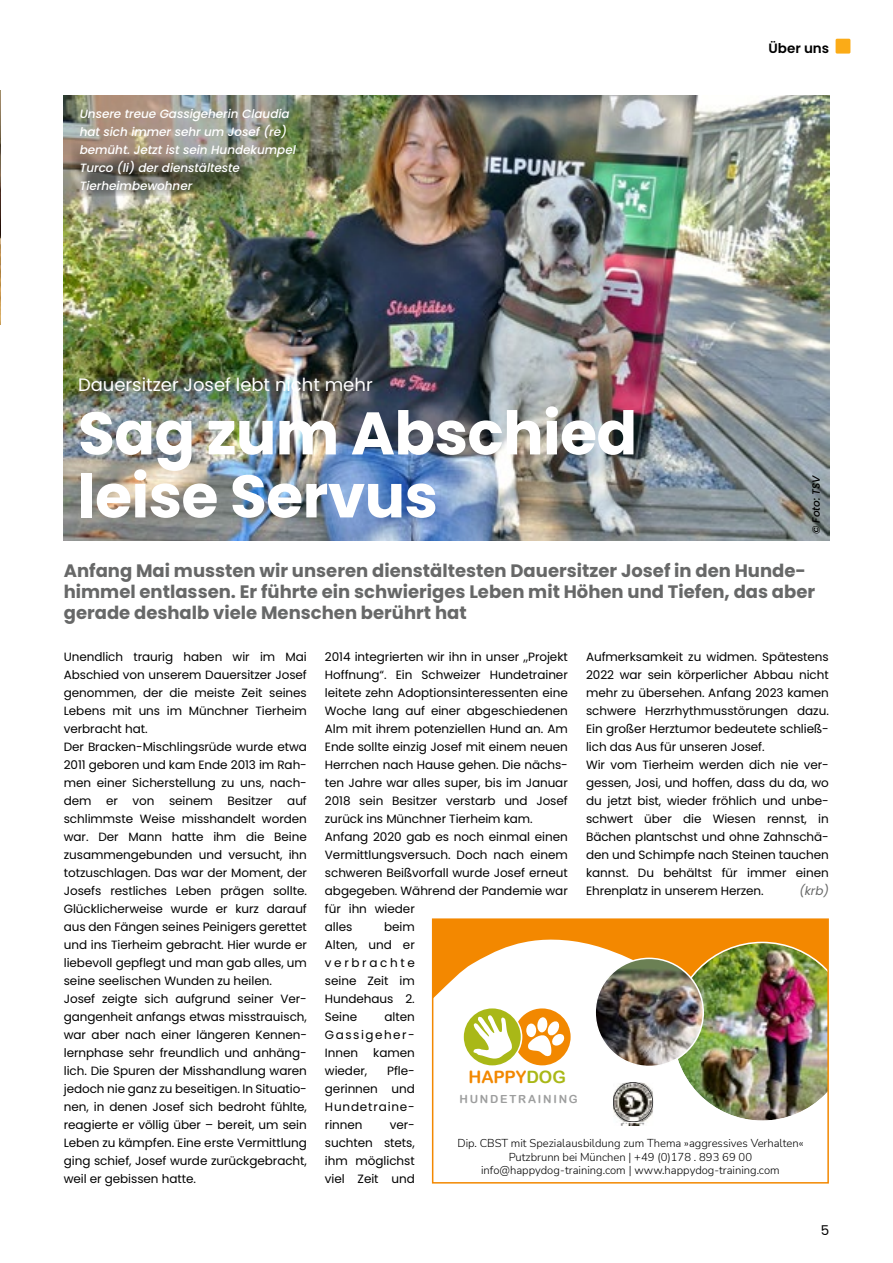
<style>
.page{position:relative;width:893px;height:1263px;background:#fff}
.page>*{position:absolute;margin:0;border:0;box-sizing:border-box;transform-origin:0 0}
.t1{font:700 60px/63px "Poppins";letter-spacing:-.01em;color:#fff}
.t2{font:700 18px/21px "Poppins";color:#676868}
.t3{font:18px "Poppins";color:#fff}
.t4{font:17.1px "Arial Rounded MT Bold";color:#f28800}
.t5{font:600 13.5px "Poppins";color:#000}
.t6{font:13.5px "Poppins";color:#000}
.t7{font:12px/18px "Poppins";letter-spacing:-.005em;color:#000}
.t8{font:italic 500 12px/18px "Poppins";letter-spacing:-.005em;color:#fff}
.t9{font:12px/18px "Poppins";letter-spacing:.125em;color:#000}
.t10{font:italic 12px "Poppins";color:#676868}
.t11{font:300 11.25px/13.5px "Nunito Sans";color:#000;text-align:center}
.t12{font:11.1px "Arial Rounded MT Bold";letter-spacing:.16em;color:#9d9e9e}
.t13{font:italic 500 10.5px "Poppins";color:#000}
.s1{color:#a9b817}
</style>
<div class="page">
<div style="left:836px;top:39px;width:14px;height:15px;background:#fbab17"></div>
<img style="left:64px;top:95px;width:765px;height:445px">
<img style="left:0;top:90px;width:1px;height:234px">
<svg style="left:435px;top:921px;width:391px;height:116px"></svg>
<div style="left:464px;top:1008px;width:57px;height:57px;background:#a9b817;border-radius:50%"></div>
<svg style="left:518px;top:1008px;width:53px;height:57px"></svg>
<svg style="left:473px;top:1015px;width:39px;height:43px"></svg>
<svg style="left:613px;top:1082px;width:40px;height:40px"></svg>
<svg style="left:622px;top:1122px;width:22px;height:1px"></svg>
<img style="left:620px;top:1123px;width:25px;height:3px">
<img style="left:672px;top:942px;width:154px;height:179px">
<div style="left:595px;top:958px;width:108px;height:108px;background:#6b8054;border-radius:50%"></div>
<img style="left:595px;top:968px;width:108px;height:98px">
<div style="left:594px;top:958px;width:110px;height:109px;border:2px solid #fff;border-radius:50%"></div>
<svg style="left:431px;top:919px;width:2px;height:265px"></svg>
<div style="left:432px;top:918px;width:397px;height:265px;border:2px solid #f38800"></div>
<img style="left:65px;top:130px;width:194px;height:67px">
<p class="t8" style="left:80px;top:105px;width:218px">Unsere treue Gassigeherin Claudia hat sich immer sehr um Josef (re) bemüht. Jetzt ist sein Hundekumpel<br>Turco (li) der dienstälteste<br>Tierheimbewohner</p>
<h2 class="t3" style="left:78px;top:375px;width:296px">Dauersitzer Josef lebt nicht mehr</h2>
<h1 class="t1" style="left:78px;top:402px;width:561px">Sag zum Abschied leise Servus</h1>
<p class="t5" style="left:768px;top:41px;width:62px">Über uns</p>
<p class="t13" style="left:810px;top:534px;width:61px;rotate:-90deg">© Foto: TSV</p>
<h2 class="t2" style="left:64px;top:560px;width:753px">Anfang Mai mussten wir unseren dienstältesten Dauersitzer Josef in den Hunde&shy;himmel entlassen. Er führte ein schwieriges Leben mit Höhen und Tiefen, das aber gerade deshalb viele Menschen berührt hat</h2>
<p class="t7" style="left:586px;top:648px;width:244px">Aufmerksamkeit zu widmen. Spätestens 2022 war sein körperlicher Abbau nicht mehr zu übersehen. Anfang 2023 kamen schwere Herzrhythmusstörungen dazu.<br>Ein großer Herztumor bedeutete schließ&shy;lich das Aus für unseren Josef.<br>Wir vom Tierheim werden dich nie ver&shy;gessen, Josi, und hoffen, dass du da, wo du jetzt bist, wieder fröhlich und unbe&shy;schwert über die Wiesen rennst, in Bächen plantschst und ohne Zahnschä&shy;den und Schimpfe nach Steinen tauchen kannst. Du behältst für immer einen Ehrenplatz in unserem Herzen.</p>
<p class="t7" style="left:64px;top:648px;width:245px">Unendlich traurig haben wir im Mai Abschied von unserem Dauersitzer Josef genommen, der die meiste Zeit seines Lebens mit uns im Münchner Tierheim verbracht hat.<br>Der Bracken-Mischlingsrüde wurde etwa 2011 geboren und kam Ende 2013 im Rah&shy;men einer Sicherstellung zu uns, nach&shy;dem er von seinem Besitzer auf schlimmste Weise misshandelt worden war. Der Mann hatte ihm die Beine zusammengebunden und versucht, ihn totzuschlagen. Das war der Moment, der Josefs restliches Leben prägen sollte.<br>Glücklicherweise wurde er kurz darauf aus den Fängen seines Peinigers gerettet und ins Tierheim gebracht. Hier wurde er liebevoll gepflegt und man gab alles, um seine seelischen Wunden zu heilen.<br>Josef zeigte sich aufgrund seiner Ver&shy;gangenheit anfangs etwas misstrauisch, war aber nach einer längeren Kennen&shy;lernphase sehr freundlich und anhäng&shy;lich. Die Spuren der Misshandlung waren jedoch nie ganz zu beseitigen. In Situatio&shy;nen, in denen Josef sich bedroht fühlte, reagierte er völlig über – bereit, um sein Leben zu kämpfen. Eine erste Vermittlung ging schief, Josef wurde zurückgebracht, weil er gebissen hatte.</p>
<p class="t7" style="left:325px;top:648px;width:244px">2014 integrierten wir ihn in unser „Projekt Hoffnung“. Ein Schweizer Hundetrainer leitete zehn Adoptionsinteressenten eine Woche lang auf einer abgeschiedenen Alm mit ihrem potenziellen Hund an. Am Ende sollte einzig Josef mit einem neuen Herrchen nach Hause gehen. Die nächs&shy;ten Jahre war alles super, bis im Januar 2018 sein Besitzer verstarb und Josef zurück ins Münchner Tierheim kam.<br>Anfang 2020 gab es noch einmal einen Vermittlungsversuch. Doch nach einem schweren Beißvorfall wurde Josef erneut abgegeben. Während der Pandemie war für ihn wieder<br>alles</p>
<p class="t10" style="left:799px;top:884px;width:31px">(krb)</p>
<p class="t7" style="left:325px;top:918px;width:91px;text-align:justify;text-indent:59px">beim Alten, und er verbrachte seine Zeit im Hundehaus 2.<br>Seine</p>
<p class="t9" style="left:325px;top:1008px;width:91px;text-indent:60px">alten<br>Gassigeher-<br>Innen</p>
<p class="t7" style="left:373px;top:1044px;width:43px">kamen</p>
<p class="t7" style="left:325px;top:1062px;width:91px;text-indent:62px">Pfle&shy;gerinnen und<br>Hundetraine&shy;rinnen</p>
<p class="t7" style="left:325px;top:1062px;width:44px">wieder,</p>
<h3 class="t4" style="left:468px;top:1066px;width:99px">HAPPY<span class="s1">DOG</span></h3>
<p class="t12" style="left:459px;top:1092px;width:120px">HUNDETRAINING</p>
<p class="t11" style="left:457px;top:1136px;width:347px">Dip. CBST mit Spezialausbildung zum Thema »aggressives Verhalten«<br>Putzbrunn bei München | +49 (0)178 . 893 69 00 info@happydog-training.com | www.happydog-training.com</p>
<p class="t7" style="left:325px;top:1116px;width:91px;text-align:justify;text-indent:65px">ver&shy;suchten stets, ihm möglichst viel Zeit und</p>
<p class="t6" style="left:821px;top:1222px;width:10px">5</p>
</div>
